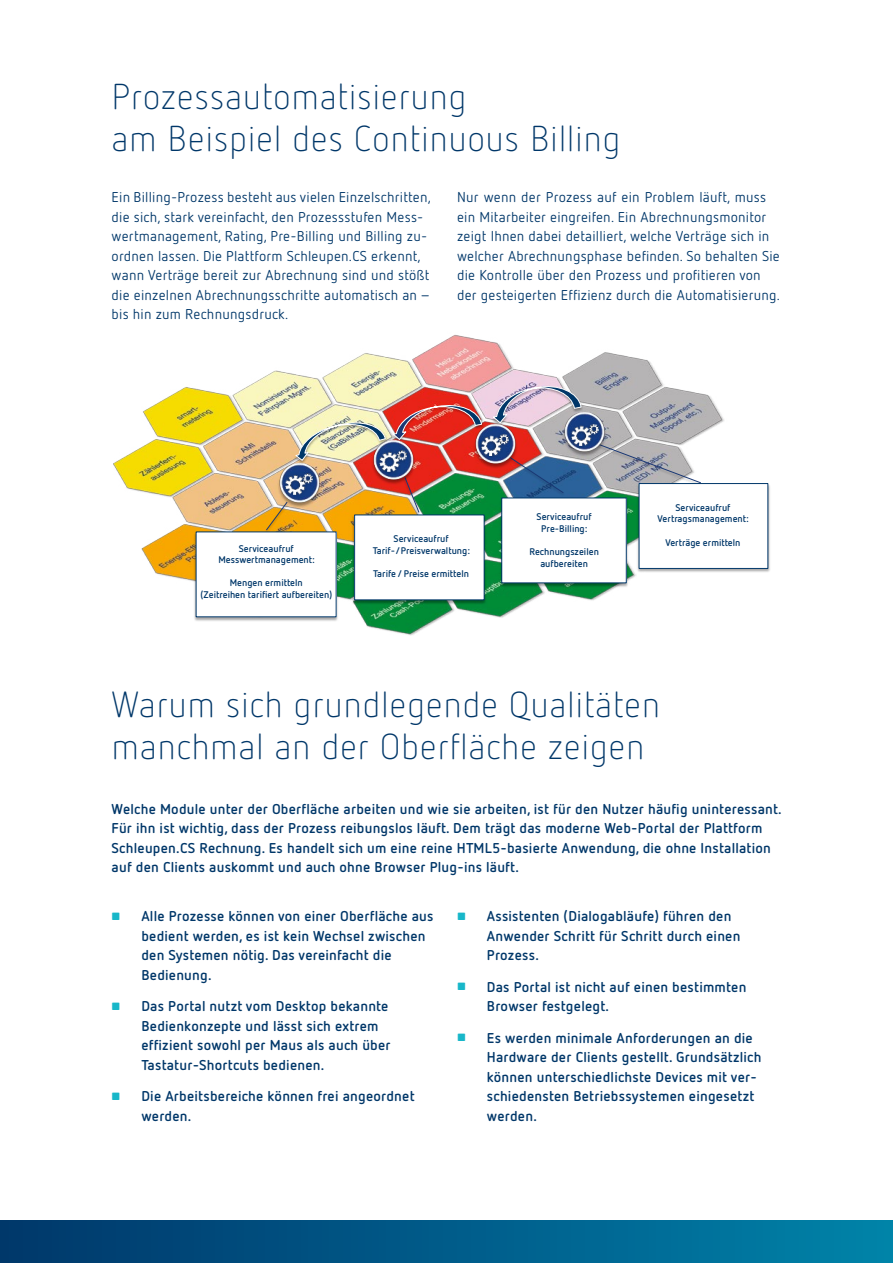
<style>
.page{position:relative;width:893px;height:1263px;background:#fff}
.page>*{position:absolute;margin:0;border:0;box-sizing:border-box;transform-origin:0 0}
.t1{font:300 36px/42px "Netto OT";letter-spacing:.015em;color:#003769}
.t2{font:700 14.25px/19.5px "Netto OT";letter-spacing:.015em;color:#003769}
.t3{font:14.25px/19.5px "Netto OT";letter-spacing:.015em;color:#003769}
.t4{font:700 9.6px/11.6px "Netto OT";color:#003769;text-align:center}
.s1{font-size:10.5px;color:#18b7c9}
</style>
<div class="page">
<img style="left:113px;top:335px;width:611px;height:301px">
<img style="left:490px;top:384px;width:95px;height:44px">
<svg style="left:492px;top:383px;width:90px;height:41px;background:#cabbcd"></svg>
<img style="left:390px;top:403px;width:95px;height:42px">
<svg style="left:392px;top:402px;width:90px;height:39px;background:#d54640"></svg>
<img style="left:292px;top:419px;width:97px;height:47px">
<svg style="left:294px;top:419px;width:92px;height:42px;background:#d5d3b3"></svg>
<img style="left:609px;top:442px;width:161px;height:132px">
<img style="left:702px;top:482px;width:65px;height:1px">
<div style="left:639px;top:483px;width:129px;height:85px;background:#fff"></div>
<div style="left:639px;top:483px;width:129px;height:86px;border:1px solid #003769"></div>
<svg style="left:609px;top:443px;width:93px;height:41px"></svg>
<img style="left:498px;top:456px;width:132px;height:132px">
<img style="left:496px;top:496px;width:136px;height:69px">
<div style="left:502px;top:498px;width:124px;height:85px;background:#fff"></div>
<div style="left:501px;top:498px;width:126px;height:85px;border:1px solid #003769"></div>
<svg style="left:509px;top:456px;width:55px;height:38px;background:#436594"></svg>
<img style="left:351px;top:476px;width:137px;height:129px">
<img style="left:353px;top:513px;width:133px;height:69px">
<div style="left:355px;top:515px;width:129px;height:85px;background:#fff"></div>
<svg style="left:404px;top:476px;width:16px;height:37px"></svg>
<img style="left:193px;top:500px;width:147px;height:122px">
<img style="left:199px;top:530px;width:134px;height:96px">
<div style="left:196px;top:532px;width:140px;height:85px;background:#fff"></div>
<svg style="left:265px;top:501px;width:23px;height:30px"></svg>
<img style="left:561px;top:411px;width:48px;height:48px">
<img style="left:566px;top:419px;width:38px;height:32px">
<img style="left:572px;top:425px;width:26px;height:21px">
<img style="left:471px;top:422px;width:48px;height:48px">
<img style="left:476px;top:430px;width:37px;height:31px">
<img style="left:481px;top:435px;width:27px;height:21px">
<img style="left:370px;top:439px;width:48px;height:48px">
<img style="left:374px;top:446px;width:38px;height:31px">
<img style="left:380px;top:451px;width:26px;height:21px">
<img style="left:276px;top:461px;width:48px;height:48px">
<img style="left:280px;top:468px;width:38px;height:32px">
<img style="left:286px;top:473px;width:27px;height:21px">
<div style="left:0;top:1220px;width:893px;height:43px;background:linear-gradient(to right,#00366a,#0082a9)"></div>
<h1 class="t1" style="left:112px;top:75px;width:511px">Prozessautomatisierung<br>am Beispiel des Continuous Billing</h1>
<p class="t3" style="left:112px;top:187px;width:321px">Ein Billing-Prozess besteht aus vielen Einzelschritten, die sich, stark vereinfacht, den Prozessstufen Mess&shy;wertmanagement, Rating, Pre-Billing und Billing zu&shy;ordnen lassen. Die Plattform Schleupen.CS erkennt, wann Verträge bereit zur Abrechnung sind und stößt die einzelnen Abrechnungsschritte automatisch an – bis hin zum Rechnungsdruck.</p>
<p class="t3" style="left:457px;top:187px;width:324px">Nur wenn der Prozess auf ein Problem läuft, muss ein Mitarbeiter eingreifen. Ein Abrechnungsmonitor zeigt Ihnen dabei detailliert, welche Verträge sich in welcher Abrechnungsphase befinden. So behalten Sie die Kontrolle über den Prozess und profitieren von der gesteigerten Effizienz durch die Automatisierung.</p>
<p class="t4" style="left:218px;top:542px;width:98px">Serviceaufruf<br>Messwertmanagement:</p>
<p class="t4" style="left:200px;top:577px;width:133px">Mengen ermitteln<br>(Zeitreihen tarifiert aufbereiten)</p>
<p class="t4" style="left:373px;top:533px;width:99px">Serviceaufruf<br>Tarif-/Preisverwaltung:</p>
<p class="t4" style="left:373px;top:567px;width:97px">Tarife / Preise ermitteln</p>
<p class="t4" style="left:537px;top:511px;width:56px">Serviceaufruf<br>Pre-Billing:</p>
<p class="t4" style="left:529px;top:546px;width:71px">Rechnungszeilen aufbereiten</p>
<p class="t4" style="left:658px;top:501px;width:93px">Serviceaufruf<br>Vertragsmanagement:</p>
<p class="t4" style="left:665px;top:536px;width:77px">Verträge ermitteln</p>
<h1 class="t1" style="left:112px;top:683px;width:550px">Warum sich grundlegende Qualitäten manchmal an der Oberfläche zeigen</h1>
<p class="t2" style="left:112px;top:798px;width:672px">Welche Module unter der Oberfläche arbeiten und wie sie arbeiten, ist für den Nutzer häufig uninteressant.<br>Für ihn ist wichtig, dass der Prozess reibungslos läuft. Dem trägt das moderne Web-Portal der Plattform Schleupen.CS Rechnung. Es handelt sich um eine reine HTML5-basierte Anwendung, die ohne Installation auf den Clients auskommt und auch ohne Browser Plug-ins läuft.</p>
<p class="t2" style="left:141px;top:906px;width:294px;text-indent:-30px"><span class="s1">■</span> Alle Prozesse können von einer Oberfläche aus bedient werden, es ist kein Wechsel zwischen den Systemen nötig. Das vereinfacht die Bedienung.</p>
<p class="t2" style="left:141px;top:996px;width:251px;text-indent:-30px"><span class="s1">■</span> Das Portal nutzt vom Desktop bekannte Bedienkonzepte und lässt sich extrem effizient sowohl per Maus als auch über Tastatur-Shortcuts bedienen.</p>
<p class="t2" style="left:141px;top:1086px;width:275px;text-indent:-30px"><span class="s1">■</span> Die Arbeitsbereiche können frei angeordnet werden.</p>
<p class="t2" style="left:487px;top:906px;width:255px;text-indent:-30px"><span class="s1">■</span> Assistenten (Dialogabläufe) führen den<br>Anwender Schritt für Schritt durch einen<br>Prozess.</p>
<p class="t2" style="left:487px;top:976px;width:261px;text-indent:-30px"><span class="s1">■</span> Das Portal ist nicht auf einen bestimmten<br>Browser festgelegt.</p>
<p class="t2" style="left:487px;top:1028px;width:276px;text-indent:-30px"><span class="s1">■</span> Es werden minimale Anforderungen an die Hardware der Clients gestellt. Grundsätzlich können unterschiedlichste Devices mit ver&shy;schiedensten Betriebssystemen eingesetzt werden.</p>
</div>
